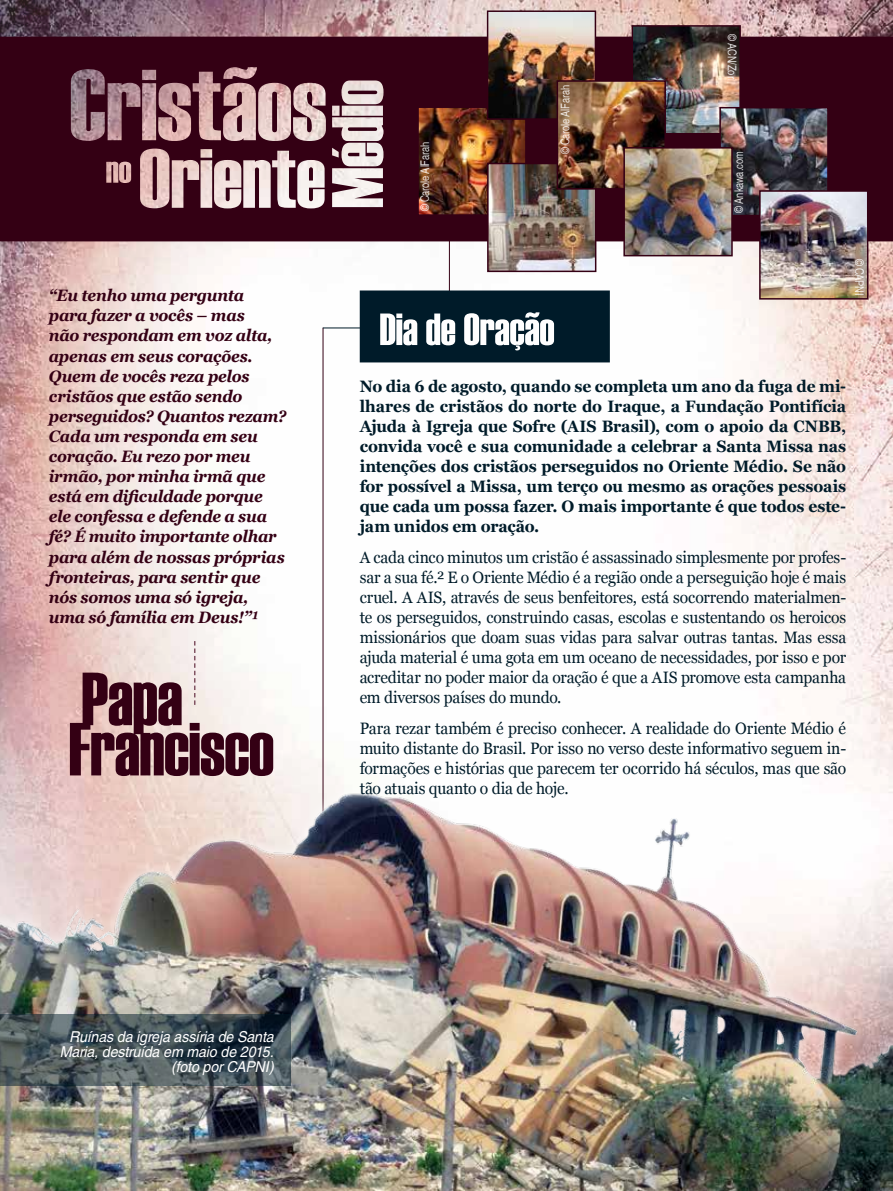
<style>
.page{position:relative;width:893px;height:1191px;background:#fff}
.page>*{position:absolute;margin:0;border:0;box-sizing:border-box;transform-origin:0 0}
.t1{font:75px "Haettenschweiler";letter-spacing:-.01em;color:#340014;scale:.95 1}
.t2{font:16.5px/20.1px "Georgia";letter-spacing:-.01em;color:#001b29;text-align:justify;scale:.95 1}
.t3{font:italic 700 16.5px/20.1px "Georgia";letter-spacing:-.015em;color:#340014;scale:.95 1}
.t4{font:700 16.5px/20.1px "Georgia";letter-spacing:-.005em;color:#001b29;text-align:justify;scale:.95 1}
.t5{font:italic 15px/15px "Helvetica";letter-spacing:-.01em;color:#fff;text-align:right;scale:.95 1}
.t6{font:condensed 12px "Helvetica";letter-spacing:-.015em;color:#fff;scale:.95 1}
</style>
<div class="page">
<img style="left:0;top:0;width:893px;height:781px">
<hr style="left:323px;top:328px;width:1px;height:523px;background:#340014">
<div style="left:0;top:781px;width:893px;height:410px;background:#fff;opacity:.75"></div>
<img style="left:0;top:790px;width:893px;height:401px">
<svg style="left:0;top:37px;width:893px;height:204px;background:#623543"></svg>
<svg style="left:0;top:1014px;width:291px;height:72px;background:#435056"></svg>
<svg style="left:194px;top:641px;width:1px;height:64px"></svg>
<hr style="left:323px;top:328px;width:46px;height:1px;background:#001b29">
<img style="left:360px;top:10px;width:509px;height:352px">
<p class="t3" style="left:49px;top:285px;width:251px">“Eu tenho uma pergunta para fazer a vocês – mas<br>não respondam em voz alta, apenas em seus corações.<br>Quem de vocês reza pelos cristãos que estão sendo perseguidos? Quantos rezam?<br>Cada um responda em seu coração. Eu rezo por meu irmão, por minha irmã que está em dificuldade porque ele confessa e defende a sua fé? É muito importante olhar para além de nossas próprias fronteiras, para sentir que nós somos uma só igreja, uma só família em Deus!”¹</p>
<h1 class="t1" style="left:81px;top:648px;width:108px">Papa</h1>
<h1 class="t1" style="left:69px;top:698px;width:218px">Francisco</h1>
<p class="t6" style="left:418px;top:211px;width:74px;rotate:-90deg">© Carole AlFarah</p>
<p class="t6" style="left:558px;top:154px;width:74px;rotate:-90deg">© Carole AlFarah</p>
<p class="t6" style="left:739px;top:34px;width:50px;rotate:90deg">© ACN/Zori</p>
<p class="t6" style="left:732px;top:212px;width:66px;rotate:-90deg">© Ankawa.com</p>
<p class="t6" style="left:866px;top:259px;width:40px;rotate:90deg">© CAPNI</p>
<p class="t4" style="left:360px;top:376px;width:514px">No dia 6 de agosto, quando se completa um ano da fuga de mi&shy;lhares de cristãos do norte do Iraque, a Fundação Pontifícia Ajuda à Igreja que Sofre (AIS Brasil), com o apoio da CNBB, convida você e sua comunidade a celebrar a Santa Missa nas intenções dos cristãos perseguidos no Oriente Médio. Se não for possível a Missa, um terço ou mesmo as orações pessoais que cada um possa fazer. O mais importante é que todos este&shy;jam unidos em oração.</p>
<p class="t2" style="left:360px;top:547px;width:514px">A cada cinco minutos um cristão é assassinado simplesmente por profes&shy;sar a sua fé.² E o Oriente Médio é a região onde a perseguição hoje é mais cruel. A AIS, através de seus benfeitores, está socorrendo materialmen&shy;te os perseguidos, construindo casas, escolas e sustentando os heroicos missionários que doam suas vidas para salvar outras tantas. Mas essa ajuda material é uma gota em um oceano de necessidades, por isso e por acreditar no poder maior da oração é que a AIS promove esta campanha em diversos países do mundo.</p>
<p class="t2" style="left:360px;top:718px;width:514px">Para rezar também é preciso conhecer. A realidade do Oriente Médio é muito distante do Brasil. Por isso no verso deste informativo seguem in&shy;formações e histórias que parecem ter ocorrido há séculos, mas que são tão atuais quanto o dia de hoje.</p>
<p class="t5" style="left:60px;top:1028px;width:227px">Ruínas da igreja assíria de Santa<br>Maria, destruída em maio de 2015. (foto por CAPNI)</p>
</div>
